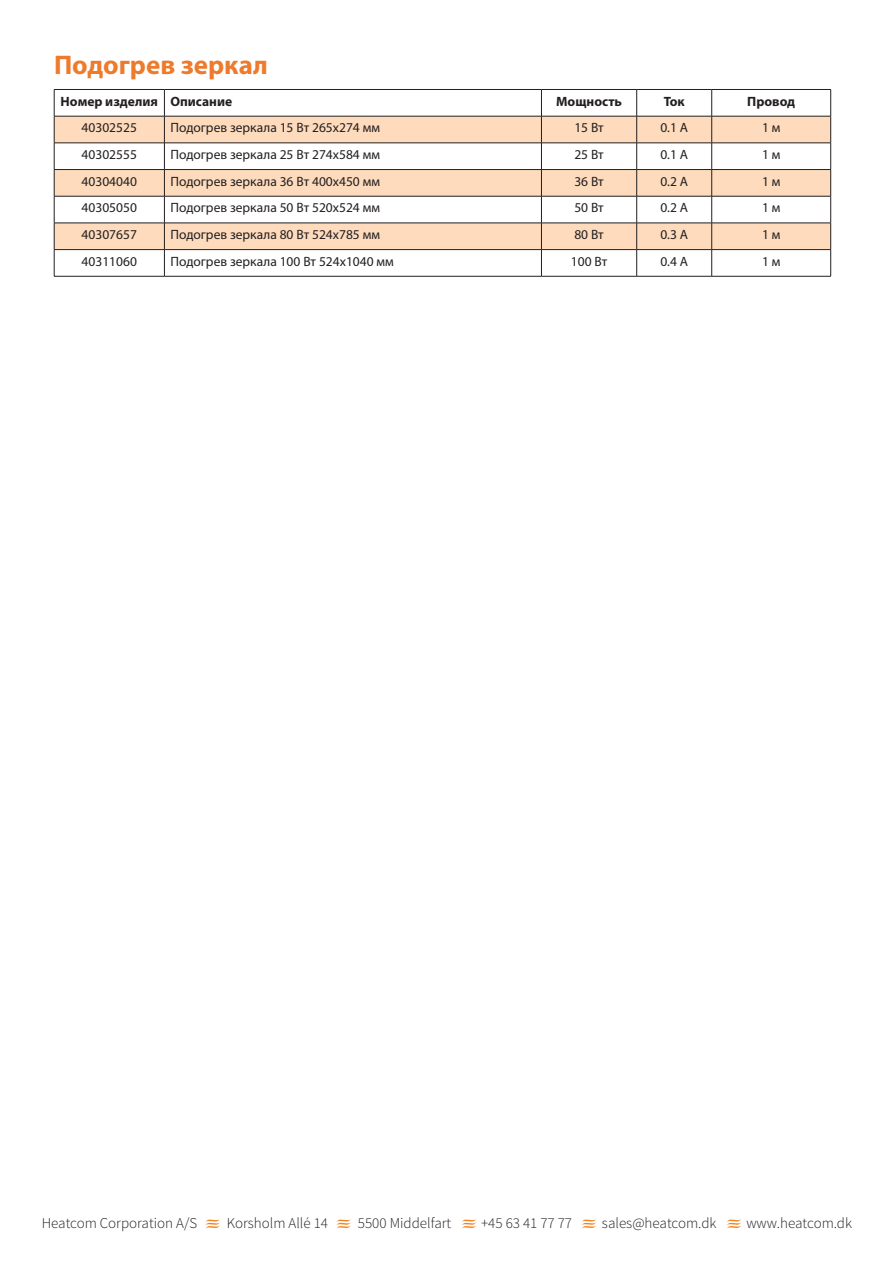
<style>
.page{position:relative;width:893px;height:1263px;background:#fff}
.page>*{position:absolute;margin:0;border:0;box-sizing:border-box;transform-origin:0 0}
.t1{font:700 27px "Myriad Pro";color:#ee7b2c}
.t2{font:300 15px "Source Sans Pro";color:#231f20}
.t3{font:13.5px "Myriad Pro";color:#231f20}
.t4{font:700 13.5px "Myriad Pro";color:#231f20}
</style>
<div class="page">
<svg style="left:55px;top:117px;width:775px;height:132px;fill:#fddbbc"></svg>
<hr style="left:54px;top:89px;width:110px;height:1px;background:#231f20">
<hr style="left:164px;top:89px;width:377px;height:1px;background:#231f20">
<hr style="left:541px;top:89px;width:96px;height:1px;background:#231f20">
<hr style="left:637px;top:89px;width:75px;height:1px;background:#231f20">
<hr style="left:712px;top:89px;width:119px;height:1px;background:#231f20">
<hr style="left:54px;top:116px;width:110px;height:1px;background:#231f20">
<hr style="left:164px;top:116px;width:377px;height:1px;background:#231f20">
<hr style="left:541px;top:116px;width:96px;height:1px;background:#231f20">
<hr style="left:637px;top:116px;width:75px;height:1px;background:#231f20">
<hr style="left:712px;top:116px;width:119px;height:1px;background:#231f20">
<hr style="left:54px;top:143px;width:110px;height:1px;background:#231f20">
<hr style="left:164px;top:143px;width:377px;height:1px;background:#231f20">
<hr style="left:541px;top:143px;width:96px;height:1px;background:#231f20">
<hr style="left:637px;top:143px;width:75px;height:1px;background:#231f20">
<hr style="left:712px;top:143px;width:119px;height:1px;background:#231f20">
<hr style="left:54px;top:169px;width:110px;height:1px;background:#231f20">
<hr style="left:164px;top:169px;width:377px;height:1px;background:#231f20">
<hr style="left:541px;top:169px;width:96px;height:1px;background:#231f20">
<hr style="left:637px;top:169px;width:75px;height:1px;background:#231f20">
<hr style="left:712px;top:169px;width:119px;height:1px;background:#231f20">
<hr style="left:54px;top:196px;width:110px;height:1px;background:#231f20">
<hr style="left:164px;top:196px;width:377px;height:1px;background:#231f20">
<hr style="left:541px;top:196px;width:96px;height:1px;background:#231f20">
<hr style="left:637px;top:196px;width:75px;height:1px;background:#231f20">
<hr style="left:712px;top:196px;width:119px;height:1px;background:#231f20">
<hr style="left:54px;top:223px;width:110px;height:1px;background:#231f20">
<hr style="left:164px;top:223px;width:377px;height:1px;background:#231f20">
<hr style="left:541px;top:223px;width:96px;height:1px;background:#231f20">
<hr style="left:637px;top:223px;width:75px;height:1px;background:#231f20">
<hr style="left:712px;top:223px;width:119px;height:1px;background:#231f20">
<hr style="left:54px;top:249px;width:110px;height:1px;background:#231f20">
<svg style="left:54px;top:90px;width:1px;height:186px"></svg>
<hr style="left:164px;top:249px;width:377px;height:1px;background:#231f20">
<svg style="left:164px;top:90px;width:1px;height:186px"></svg>
<hr style="left:541px;top:249px;width:96px;height:1px;background:#231f20">
<svg style="left:541px;top:90px;width:1px;height:186px"></svg>
<hr style="left:637px;top:249px;width:75px;height:1px;background:#231f20">
<svg style="left:636px;top:90px;width:1px;height:186px"></svg>
<hr style="left:712px;top:249px;width:119px;height:1px;background:#231f20">
<svg style="left:711px;top:90px;width:1px;height:186px"></svg>
<svg style="left:830px;top:90px;width:1px;height:186px"></svg>
<hr style="left:54px;top:276px;width:110px;height:1px;background:#231f20">
<hr style="left:164px;top:276px;width:377px;height:1px;background:#231f20">
<hr style="left:541px;top:276px;width:96px;height:1px;background:#231f20">
<hr style="left:637px;top:276px;width:75px;height:1px;background:#231f20">
<hr style="left:712px;top:276px;width:119px;height:1px;background:#231f20">
<svg style="left:205px;top:1219px;width:15px;height:10px"></svg>
<svg style="left:336px;top:1219px;width:15px;height:10px"></svg>
<svg style="left:461px;top:1219px;width:16px;height:10px"></svg>
<svg style="left:581px;top:1219px;width:15px;height:10px"></svg>
<svg style="left:726px;top:1219px;width:16px;height:10px"></svg>
<p class="t1" style="left:54px;top:48px;width:215px">Подогрев зеркал</p>
<p class="t4" style="left:61px;top:92px;width:99px">Номер изделия</p>
<p class="t4" style="left:170px;top:92px;width:63px">Описание</p>
<p class="t4" style="left:556px;top:92px;width:67px">Мощность</p>
<p class="t4" style="left:664px;top:92px;width:23px">Ток</p>
<p class="t4" style="left:747px;top:92px;width:50px">Провод</p>
<p class="t3" style="left:82px;top:119px;width:57px">40302525</p>
<p class="t3" style="left:170px;top:119px;width:211px">Подогрев зеркала 15 Вт 265x274 мм</p>
<p class="t3" style="left:574px;top:119px;width:31px">15 Вт</p>
<p class="t3" style="left:660px;top:119px;width:29px">0.1 A</p>
<p class="t3" style="left:762px;top:119px;width:20px">1 м</p>
<p class="t3" style="left:82px;top:146px;width:57px">40302555</p>
<p class="t3" style="left:170px;top:146px;width:211px">Подогрев зеркала 25 Вт 274x584 мм</p>
<p class="t3" style="left:574px;top:146px;width:31px">25 Вт</p>
<p class="t3" style="left:660px;top:146px;width:29px">0.1 A</p>
<p class="t3" style="left:762px;top:146px;width:20px">1 м</p>
<p class="t3" style="left:82px;top:173px;width:57px">40304040</p>
<p class="t3" style="left:170px;top:173px;width:211px">Подогрев зеркала 36 Вт 400x450 мм</p>
<p class="t3" style="left:574px;top:173px;width:31px">36 Вт</p>
<p class="t3" style="left:660px;top:173px;width:29px">0.2 A</p>
<p class="t3" style="left:762px;top:173px;width:20px">1 м</p>
<p class="t3" style="left:82px;top:199px;width:57px">40305050</p>
<p class="t3" style="left:170px;top:199px;width:211px">Подогрев зеркала 50 Вт 520x524 мм</p>
<p class="t3" style="left:574px;top:199px;width:31px">50 Вт</p>
<p class="t3" style="left:660px;top:199px;width:29px">0.2 A</p>
<p class="t3" style="left:762px;top:199px;width:20px">1 м</p>
<p class="t3" style="left:82px;top:226px;width:57px">40307657</p>
<p class="t3" style="left:170px;top:226px;width:211px">Подогрев зеркала 80 Вт 524x785 мм</p>
<p class="t3" style="left:574px;top:226px;width:31px">80 Вт</p>
<p class="t3" style="left:660px;top:226px;width:29px">0.3 A</p>
<p class="t3" style="left:762px;top:226px;width:20px">1 м</p>
<p class="t3" style="left:82px;top:253px;width:57px">40311060</p>
<p class="t3" style="left:170px;top:253px;width:225px">Подогрев зеркала 100 Вт 524x1040 мм</p>
<p class="t3" style="left:571px;top:253px;width:38px">100 Вт</p>
<p class="t3" style="left:660px;top:253px;width:29px">0.4 A</p>
<p class="t3" style="left:762px;top:253px;width:20px">1 м</p>
<p class="t2" style="left:42px;top:1214px;width:157px">Heatcom Corporation A/S</p>
<p class="t2" style="left:227px;top:1214px;width:103px">Korsholm Allé 14</p>
<p class="t2" style="left:358px;top:1214px;width:95px">5500 Middelfart</p>
<p class="t2" style="left:481px;top:1214px;width:92px">+45 63 41 77 77</p>
<p class="t2" style="left:602px;top:1214px;width:116px">sales@heatcom.dk</p>
<p class="t2" style="left:746px;top:1214px;width:107px">www.heatcom.dk</p>
</div>
